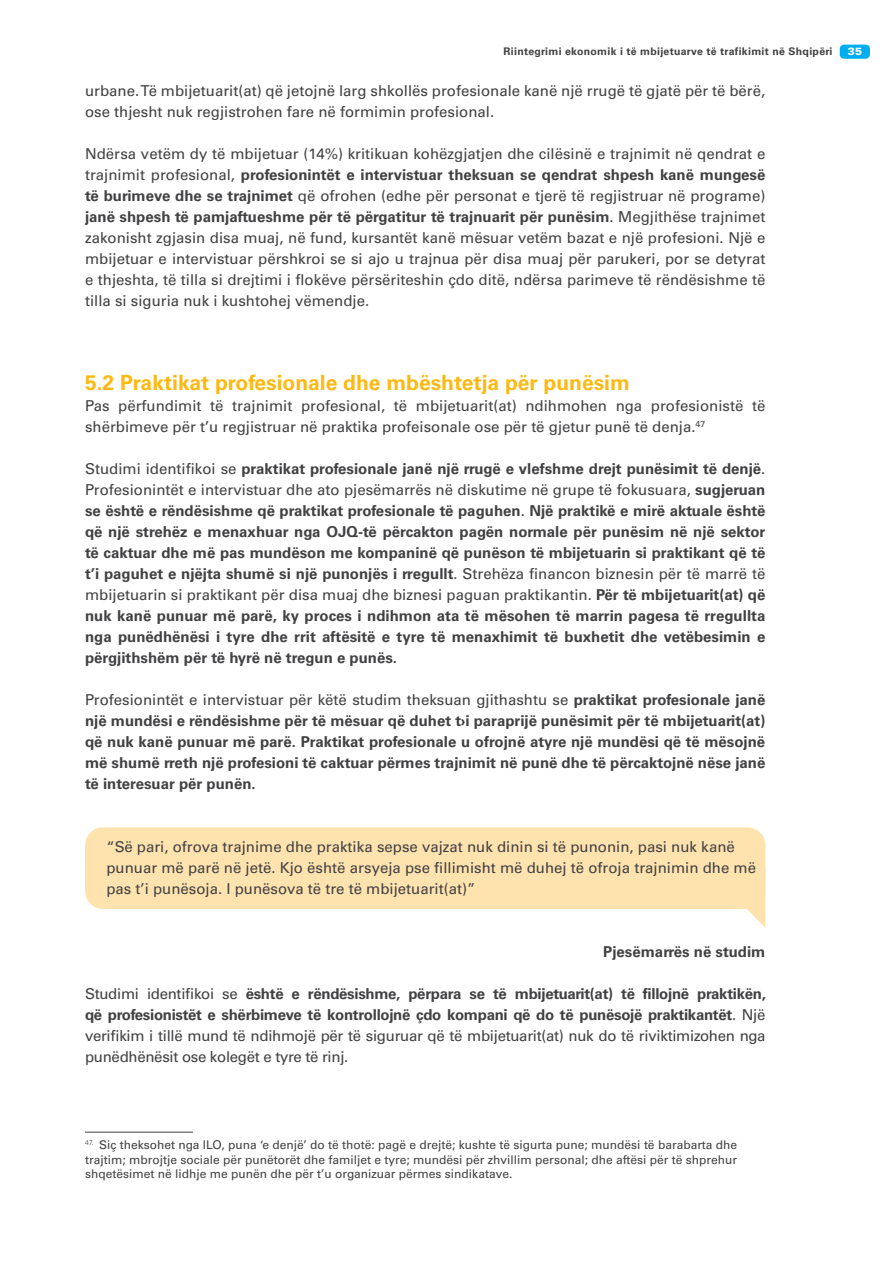
<style>
.page{position:relative;width:893px;height:1263px;background:#fff}
.page>*{position:absolute;margin:0;border:0;box-sizing:border-box;transform-origin:0 0}
.t1{font:700 21px "Univers LT Std";color:#fdb913}
.t2{font:15px/21px "Univers LT Std";color:#414042}
.t3{font:700 15px/21px "Univers LT Std";color:#414042;text-align:justify}
.t4{font:12px/14.4px "Univers LT Std";color:#414042;text-align:justify}
.t5{font:700 10.5px "Univers LT Std";letter-spacing:.03em;color:#414042}
.t6{font:900 10.5px "Univers LT Std";color:#fff}
.s1{font-weight:700}
.s2{font-weight:400}
</style>
<div class="page">
<div style="left:840px;top:45px;width:30px;height:14px;background:#00aeef;border-radius:4px"></div>
<div style="left:85px;top:827px;width:680px;height:82px;background:#ffe3af;border-radius:18px"></div>
<svg style="left:747px;top:895px;width:18px;height:32px"></svg>
<hr style="left:85px;top:1132px;width:108px;height:1px;background:#414042">
<p class="t5" style="left:504px;top:45px;width:330px">Riintegrimi ekonomik i të mbijetuarve të trafikimit në Shqipëri</p>
<p class="t6" style="left:848px;top:45px;width:16px">35</p>
<p class="t2" style="left:85px;top:80px;width:682px">urbane. Të mbijetuarit(at) që jetojnë larg shkollës profesionale kanë një rrugë të gjatë për të bërë, ose thjesht nuk regjistrohen fare në formimin profesional.</p>
<p class="t2" style="left:85px;top:143px;width:682px;text-align:justify">Ndërsa vetëm dy të mbijetuar (14%) kritikuan kohëzgjatjen dhe cilësinë e trajnimit në qendrat e trajnimit profesional, <span class="s1">profesionintët e intervistuar theksuan se qendrat shpesh kanë mungesë të burimeve dhe se trajnimet</span> që ofrohen (edhe për personat e tjerë të regjistruar në programe) <span class="s1">janë shpesh të pamjaftueshme për të përgatitur të trajnuarit për punësim</span>. Megjithëse trajnimet zakonisht zgjasin disa muaj, në fund, kursantët kanë mësuar vetëm bazat e një profesioni. Një e mbijetuar e intervistuar përshkroi se si ajo u trajnua për disa muaj për parukeri, por se detyrat e thjeshta, të tilla si drejtimi i flokëve përsëriteshin çdo ditë, ndërsa parimeve të rëndësishme të tilla si siguria nuk i kushtohej vëmendje.</p>
<h1 class="t1" style="left:85px;top:370px;width:546px">5.2 Praktikat profesionale dhe mbështetja për punësim</h1>
<p class="t2" style="left:85px;top:395px;width:682px">Pas përfundimit të trajnimit profesional, të mbijetuarit(at) ndihmohen nga profesionistë të shërbimeve për t’u regjistruar në praktika profeisonale ose për të gjetur punë të denja.<sup>47</sup></p>
<p class="t3" style="left:85px;top:458px;width:682px"><span class="s2">Studimi identifikoi se</span> praktikat profesionale janë një rrugë e vlefshme drejt punësimit të denjë<span class="s2">.<br>Profesionintët e intervistuar dhe ato pjesëmarrës në diskutime në grupe të fokusuara,</span> sugjeruan se është e rëndësishme që praktikat profesionale të paguhen<span class="s2">.</span> Një praktikë e mirë aktuale është që një strehëz e menaxhuar nga OJQ-të përcakton pagën normale për punësim në një sektor të caktuar dhe më pas mundëson me kompaninë që punëson të mbijetuarin si praktikant që të t’i paguhet e njëjta shumë si një punonjës i rregullt<span class="s2">. Strehëza financon biznesin për të marrë të mbijetuarin si praktikant për disa muaj dhe biznesi paguan praktikantin.</span> Për të mbijetuarit(at) që nuk kanë punuar më parë, ky proces i ndihmon ata të mësohen të marrin pagesa të rregullta nga punëdhënësi i tyre dhe rrit aftësitë e tyre të menaxhimit të buxhetit dhe vetëbesimin e përgjithshëm për të hyrë në tregun e punës.</p>
<p class="t3" style="left:85px;top:689px;width:682px"><span class="s2">Profesionintët e intervistuar për këtë studim theksuan gjithashtu se</span> praktikat profesionale janë një mundësi e rëndësishme për të mësuar që duhet t›i paraprijë punësimit për të mbijetuarit(at) që nuk kanë punuar më parë. Praktikat profesionale u ofrojnë atyre një mundësi që të mësojnë më shumë rreth një profesioni të caktuar përmes trajnimit në punë dhe të përcaktojnë nëse janë të interesuar për punën.</p>
<p class="t2" style="left:106px;top:836px;width:651px">“Së pari, ofrova trajnime dhe praktika sepse vajzat nuk dinin si të punonin, pasi nuk kanë punuar më parë në jetë. Kjo është arsyeja pse fillimisht më duhej të ofroja trajnimin dhe më pas t’i punësoja. I punësova të tre të mbijetuarit(at)”</p>
<p class="t3" style="left:603px;top:941px;width:164px">Pjesëmarrës në studim</p>
<p class="t2" style="left:85px;top:983px;width:682px;text-align:justify">Studimi identifikoi se <span class="s1">është e rëndësishme, përpara se të mbijetuarit(at) të fillojnë praktikën, që profesionistët e shërbimeve të kontrollojnë çdo kompani që do të punësojë praktikantët</span>. Një verifikim i tillë mund të ndihmojë për të siguruar që të mbijetuarit(at) nuk do të riviktimizohen nga punëdhënësit ose kolegët e tyre të rinj.</p>
<p class="t4" style="left:85px;top:1138px;width:654px"><sup>47.</sup> Siç theksohet nga ILO, puna ‘e denjë’ do të thotë: pagë e drejtë; kushte të sigurta pune; mundësi të barabarta dhe trajtim; mbrojtje sociale për punëtorët dhe familjet e tyre; mundësi për zhvillim personal; dhe aftësi për të shprehur shqetësimet në lidhje me punën dhe për t’u organizuar përmes sindikatave.</p>
</div>
